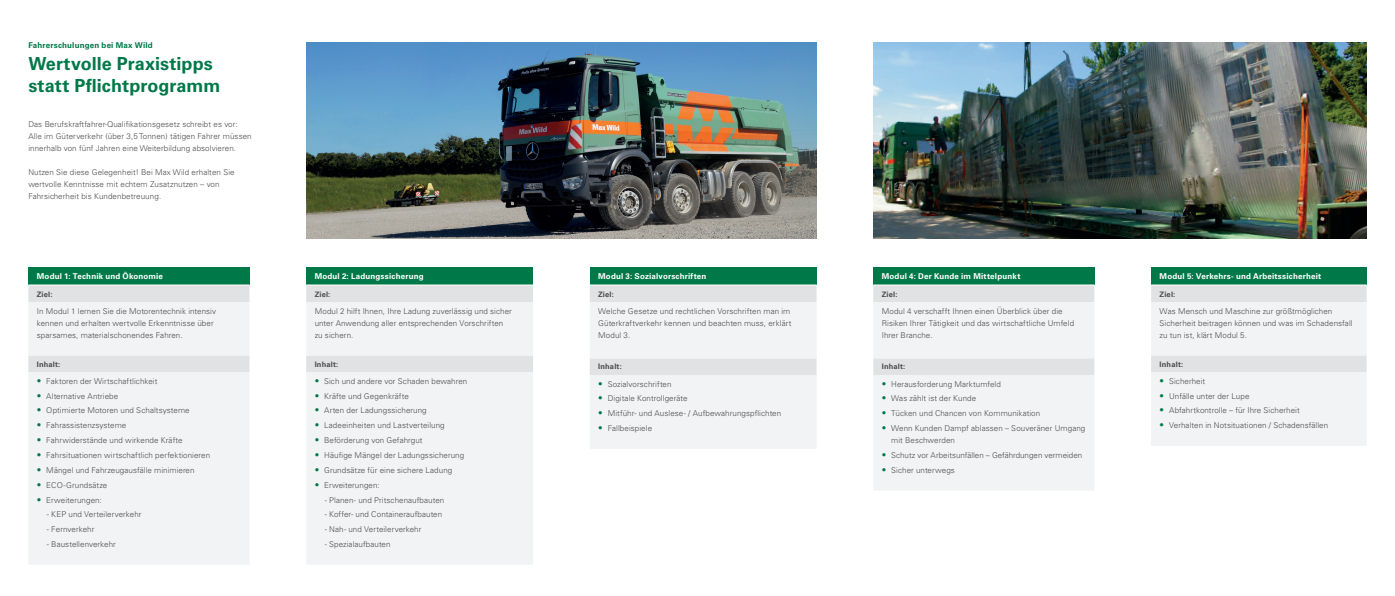
<style>
.page{position:relative;width:1395px;height:596px;background:#fff}
.page>*{position:absolute;margin:0;border:0;box-sizing:border-box;transform-origin:0 0}
.t1{font:700 18px/21.6px "Univers LT Std";letter-spacing:.005em;color:#007848}
.t2{font:300 8px/12px "Univers LT Std";letter-spacing:.01em;color:#4b4c4d}
.t3{font:700 8px "Univers LT Std";letter-spacing:.025em;color:#fff}
.t4{font:700 8px "Univers LT Std";letter-spacing:.025em;color:#007848}
.t5{font:700 7.5px "Univers LT Std";letter-spacing:.025em;color:#4b4c4d}
.s1{font-size:9px;color:#007848}
</style>
<div class="page">
<div style="left:28px;top:268px;width:221px;height:17px;background:#007848"></div>
<div style="left:28px;top:285px;width:221px;height:17px;background:#e1e2e4"></div>
<div style="left:28px;top:302px;width:221px;height:262px;background:#f2f3f4"></div>
<hr style="left:28px;top:284px;width:221px;height:1px;background:#fff">
<div style="left:306px;top:268px;width:227px;height:17px;background:#007848"></div>
<div style="left:306px;top:285px;width:227px;height:17px;background:#e1e2e4"></div>
<div style="left:306px;top:302px;width:227px;height:262px;background:#f2f3f4"></div>
<hr style="left:306px;top:284px;width:227px;height:1px;background:#fff">
<div style="left:590px;top:268px;width:226px;height:17px;background:#007848"></div>
<svg style="left:590px;top:285px;width:226px;height:163px"></svg>
<hr style="left:590px;top:284px;width:226px;height:1px;background:#fff">
<div style="left:873px;top:268px;width:221px;height:17px;background:#007848"></div>
<div style="left:873px;top:285px;width:221px;height:17px;background:#e1e2e4"></div>
<svg style="left:873px;top:302px;width:221px;height:188px;fill:#f2f3f4"></svg>
<hr style="left:873px;top:284px;width:221px;height:1px;background:#fff">
<div style="left:1151px;top:268px;width:215px;height:17px;background:#007848"></div>
<svg style="left:1151px;top:285px;width:215px;height:160px"></svg>
<hr style="left:1151px;top:284px;width:215px;height:1px;background:#fff">
<img style="left:873px;top:43px;width:493px;height:196px">
<img style="left:306px;top:43px;width:510px;height:196px">
<p class="t4" style="left:28px;top:41px;width:126px">Fahrerschulungen bei Max Wild</p>
<h1 class="t1" style="left:28px;top:53px;width:193px">Wertvolle Praxistipps statt Pflichtprogramm</h1>
<p class="t2" style="left:28px;top:118px;width:225px">Das Berufskraftfahrer-Qualifikationsgesetz schreibt es vor:<br>Alle im Güterverkehr (über 3,5 Tonnen) tätigen Fahrer müssen innerhalb von fünf Jahren eine Weiterbildung absolvieren.</p>
<p class="t2" style="left:28px;top:166px;width:208px">Nutzen Sie diese Gelegenheit! Bei Max Wild erhalten Sie wertvolle Kenntnisse mit echtem Zusatznutzen – von<br>Fahrsicherheit bis Kundenbetreuung.</p>
<p class="t3" style="left:37px;top:271px;width:128px">Modul 1: Technik und Ökonomie</p>
<p class="t5" style="left:37px;top:289px;width:17px">Ziel:</p>
<p class="t2" style="left:37px;top:305px;width:181px">In Modul 1 lernen Sie die Motorentechnik intensiv kennen und erhalten wertvolle Erkenntnisse über sparsames, materialschonendes Fahren.</p>
<p class="t5" style="left:37px;top:359px;width:25px">Inhalt:</p>
<p class="t2" style="left:37px;top:374px;width:122px"><span class="s1">•</span> Faktoren der Wirtschaftlichkeit</p>
<p class="t2" style="left:37px;top:389px;width:83px"><span class="s1">•</span> Alternative Antriebe</p>
<p class="t2" style="left:37px;top:404px;width:154px"><span class="s1">•</span> Optimierte Motoren und Schaltsysteme</p>
<p class="t2" style="left:37px;top:419px;width:91px"><span class="s1">•</span> Fahrassistenzsysteme</p>
<p class="t2" style="left:37px;top:434px;width:147px"><span class="s1">•</span> Fahrwiderstände und wirkende Kräfte</p>
<p class="t2" style="left:37px;top:449px;width:175px"><span class="s1">•</span> Fahrsituationen wirtschaftlich perfektionieren</p>
<p class="t2" style="left:37px;top:463px;width:159px"><span class="s1">•</span> Mängel und Fahrzeugausfälle minimieren</p>
<p class="t2" style="left:37px;top:478px;width:72px"><span class="s1">•</span> ECO-Grundsätze</p>
<p class="t2" style="left:37px;top:493px;width:66px"><span class="s1">•</span> Erweiterungen:</p>
<p class="t2" style="left:47px;top:508px;width:96px">- KEP und Verteilerverkehr</p>
<p class="t2" style="left:47px;top:523px;width:49px">- Fernverkehr</p>
<p class="t2" style="left:47px;top:538px;width:70px">- Baustellenverkehr</p>
<p class="t3" style="left:315px;top:271px;width:110px">Modul 2: Ladungssicherung</p>
<p class="t5" style="left:315px;top:289px;width:17px">Ziel:</p>
<p class="t2" style="left:315px;top:305px;width:199px">Modul 2 hilft Ihnen, Ihre Ladung zuverlässig und sicher unter Anwendung aller entsprechenden Vorschriften zu sichern.</p>
<p class="t5" style="left:315px;top:359px;width:25px">Inhalt:</p>
<p class="t2" style="left:315px;top:374px;width:154px"><span class="s1">•</span> Sich und andere vor Schaden bewahren</p>
<p class="t2" style="left:315px;top:389px;width:96px"><span class="s1">•</span> Kräfte und Gegenkräfte</p>
<p class="t2" style="left:315px;top:404px;width:114px"><span class="s1">•</span> Arten der Ladungssicherung</p>
<p class="t2" style="left:315px;top:419px;width:131px"><span class="s1">•</span> Ladeeinheiten und Lastverteilung</p>
<p class="t2" style="left:315px;top:434px;width:109px"><span class="s1">•</span> Beförderung von Gefahrgut</p>
<p class="t2" style="left:315px;top:449px;width:151px"><span class="s1">•</span> Häufige Mängel der Ladungssicherung</p>
<p class="t2" style="left:315px;top:463px;width:139px"><span class="s1">•</span> Grundsätze für eine sichere Ladung</p>
<p class="t2" style="left:315px;top:478px;width:66px"><span class="s1">•</span> Erweiterungen:</p>
<p class="t2" style="left:325px;top:493px;width:121px">- Planen- und Pritschenaufbauten</p>
<p class="t2" style="left:325px;top:508px;width:119px">- Koffer- und Containeraufbauten</p>
<p class="t2" style="left:325px;top:523px;width:98px">- Nah- und Verteilerverkehr</p>
<p class="t2" style="left:325px;top:538px;width:67px">- Spezialaufbauten</p>
<p class="t3" style="left:598px;top:271px;width:110px">Modul 3: Sozialvorschriften</p>
<p class="t5" style="left:598px;top:289px;width:17px">Ziel:</p>
<p class="t2" style="left:598px;top:305px;width:195px">Welche Gesetze und rechtlichen Vorschriften man im<br>Güterkraftverkehr kennen und beachten muss, erklärt<br>Modul 3.</p>
<p class="t5" style="left:598px;top:362px;width:25px">Inhalt:</p>
<p class="t2" style="left:598px;top:377px;width:75px"><span class="s1">•</span> Sozialvorschriften</p>
<p class="t2" style="left:598px;top:392px;width:91px"><span class="s1">•</span> Digitale Kontrollgeräte</p>
<p class="t2" style="left:598px;top:407px;width:184px"><span class="s1">•</span> Mitführ- und Auslese- / Aufbewahrungspflichten</p>
<p class="t2" style="left:598px;top:422px;width:55px"><span class="s1">•</span> Fallbeispiele</p>
<p class="t3" style="left:882px;top:271px;width:140px">Modul 4: Der Kunde im Mittelpunkt</p>
<p class="t5" style="left:882px;top:289px;width:17px">Ziel:</p>
<p class="t2" style="left:882px;top:305px;width:194px">Modul 4 verschafft Ihnen einen Überblick über die<br>Risiken Ihrer Tätigkeit und das wirtschaftliche Umfeld<br>Ihrer Branche.</p>
<p class="t5" style="left:882px;top:362px;width:25px">Inhalt:</p>
<p class="t2" style="left:882px;top:377px;width:121px"><span class="s1">•</span> Herausforderung Marktumfeld</p>
<p class="t2" style="left:882px;top:392px;width:96px"><span class="s1">•</span> Was zählt ist der Kunde</p>
<p class="t2" style="left:882px;top:407px;width:160px"><span class="s1">•</span> Tücken und Chancen von Kommunikation</p>
<p class="t2" style="left:891px;top:422px;width:196px;text-indent:-9px"><span class="s1">•</span> Wenn Kunden Dampf ablassen – Souveräner Umgang mit Beschwerden</p>
<p class="t2" style="left:882px;top:449px;width:202px"><span class="s1">•</span> Schutz vor Arbeitsunfällen – Gefährdungen vermeiden</p>
<p class="t2" style="left:882px;top:463px;width:75px"><span class="s1">•</span> Sicher unterwegs</p>
<p class="t3" style="left:1159px;top:271px;width:163px">Modul 5: Verkehrs- und Arbeitssicherheit</p>
<p class="t5" style="left:1159px;top:289px;width:17px">Ziel:</p>
<p class="t2" style="left:1159px;top:305px;width:194px">Was Mensch und Maschine zur größtmöglichen<br>Sicherheit beitragen können und was im Schadensfall zu tun ist, klärt Modul 5.</p>
<p class="t5" style="left:1159px;top:359px;width:25px">Inhalt:</p>
<p class="t2" style="left:1159px;top:374px;width:47px"><span class="s1">•</span> Sicherheit</p>
<p class="t2" style="left:1159px;top:389px;width:91px"><span class="s1">•</span> Unfälle unter der Lupe</p>
<p class="t2" style="left:1159px;top:404px;width:142px"><span class="s1">•</span> Abfahrtkontrolle – für Ihre Sicherheit</p>
<p class="t2" style="left:1159px;top:419px;width:170px"><span class="s1">•</span> Verhalten in Notsituationen / Schadensfällen</p>
</div>
